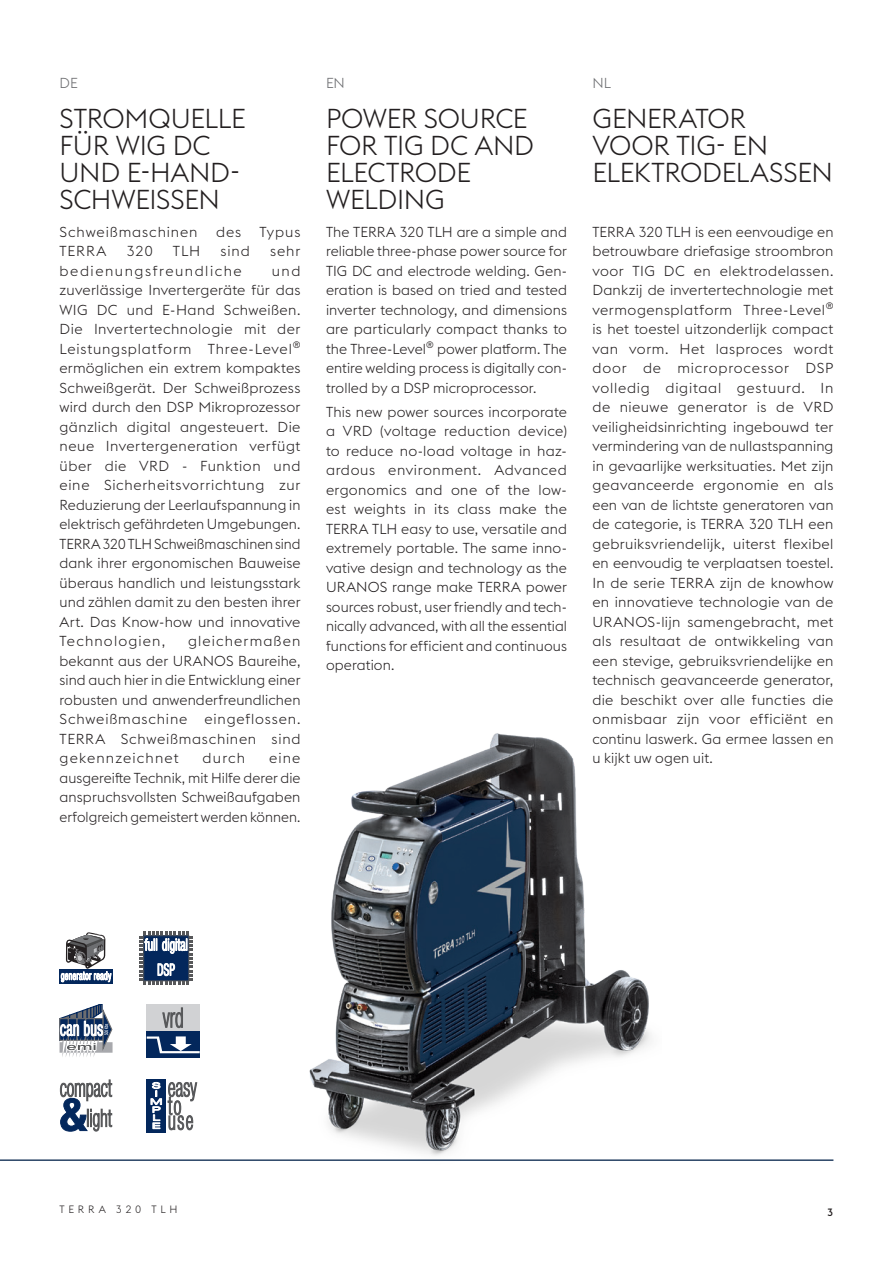
<style>
.page{position:relative;width:893px;height:1263px;background:#fff}
.page>*{position:absolute;margin:0;border:0;box-sizing:border-box;transform-origin:0 0}
.HL-2_single_column{font:300 27px/27px "voestalpine";letter-spacing:-.01em;color:#231f20}
.HL-2_single_column-2{font:300 14.25px/19.5px "voestalpine";letter-spacing:.035em;color:#231f20;text-align:justify}
.Copy_9_5_13_EN{font:300 14.25px/19.5px "voestalpine";letter-spacing:.005em;color:#231f20;text-align:justify}
.HL-2_single_column-3{font:300 14.25px "voestalpine";letter-spacing:.105em;color:#231f20}
.HL-2_single_column-4{font:300 14.25px "voestalpine";letter-spacing:.06em;color:#231f20}
.Language_single_colu{font:300 14.25px "voestalpine";color:#6c6d70}
.HL-2_single_column-5{font:300 14.25px "voestalpine";color:#6c6d70}
.t1{font:300 10.5px "voestalpine";letter-spacing:.365em;color:#231f20}
.t2{font:500 10.5px "voestalpine";color:#231f20}
</style>
<div class="page">
<hr style="left:0;top:1159px;width:833px;height:2px;background:#284264">
<div style="left:60px;top:970px;width:53px;height:14px;background:#03275c"></div>
<svg style="left:61px;top:932px;width:51px;height:51px"></svg>
<svg style="left:140px;top:932px;width:53px;height:53px"></svg>
<svg style="left:60px;top:1004px;width:53px;height:53px"></svg>
<svg style="left:60px;top:1079px;width:53px;height:53px"></svg>
<div style="left:147px;top:1079px;width:19px;height:53px;background:#03275c"></div>
<svg style="left:150px;top:1081px;width:48px;height:50px"></svg>
<div style="left:147px;top:1004px;width:53px;height:27px;background:#d1d2d4"></div>
<svg style="left:147px;top:1053px;width:53px;height:4px"></svg>
<svg style="left:147px;top:1007px;width:53px;height:46px"></svg>
<img style="left:305px;top:733px;width:356px;height:428px">
<p class="Language_single_colu" style="left:60px;top:75px;width:20px">DE</p>
<p class="HL-2_single_column" style="left:60px;top:105px;width:188px">STROMQUELLE<br>FÜR WIG DC<br>UND E-HAND-<br>SCHWEISSEN</p>
<p class="HL-2_single_column-4" style="left:60px;top:224px;width:140px">Schweißmaschinen</p>
<p class="HL-2_single_column-2" style="left:216px;top:222px;width:27px">des</p>
<p class="HL-2_single_column-2" style="left:260px;top:222px;width:42px">Typus</p>
<p class="HL-2_single_column-2" style="left:60px;top:242px;width:48px">TERRA</p>
<p class="HL-2_single_column-2" style="left:126px;top:242px;width:28px">320</p>
<p class="HL-2_single_column-2" style="left:173px;top:242px;width:29px">TLH</p>
<p class="HL-2_single_column-2" style="left:220px;top:242px;width:31px">sind</p>
<p class="HL-2_single_column-2" style="left:270px;top:242px;width:32px">sehr</p>
<p class="HL-2_single_column-3" style="left:60px;top:263px;width:184px">bedienungsfreundliche</p>
<p class="HL-2_single_column-2" style="left:60px;top:261px;width:242px;text-indent:212px">und zuverlässige Invertergeräte für das WIG DC und E-Hand Schweißen.<br>Die Invertertechnologie mit der Leistungsplatform Three-Level<sup>® </sup>ermöglichen ein extrem kompaktes Schweißgerät. Der Schweißprozess wird durch den DSP Mikroprozessor gänzlich digital angesteuert. Die neue Invertergeneration verfügt über die VRD - Funktion und eine Sicherheitsvorrichtung zur Reduzierung der Leerlaufspannung in elektrisch gefährdeten Umgebungen.<br>TERRA 320 TLH Schweißmaschinen sind dank ihrer ergonomischen Bauweise überaus handlich und leistungsstark und zählen damit zu den besten ihrer Art. Das Know-how und innovative Technologien,</p>
<p class="HL-2_single_column-2" style="left:60px;top:632px;width:242px;text-indent:128px">gleichermaßen bekannt aus der URANOS Baureihe, sind auch hier in die Entwicklung einer robusten und anwenderfreundlichen Schweißmaschine eingeflossen.<br>TERRA Schweißmaschinen sind gekennzeichnet</p>
<p class="HL-2_single_column-2" style="left:60px;top:749px;width:242px;text-indent:209px">eine ausgereifte Technik, mit Hilfe derer die anspruchsvollsten Schweißaufgaben erfolgreich gemeistert werden können.</p>
<p class="HL-2_single_column-2" style="left:203px;top:749px;width:44px">durch</p>
<p class="HL-2_single_column-5" style="left:326px;top:75px;width:20px">EN</p>
<p class="HL-2_single_column" style="left:326px;top:105px;width:209px">POWER SOURCE<br>FOR TIG DC AND<br>ELECTRODE<br>WELDING</p>
<p class="Copy_9_5_13_EN" style="left:326px;top:222px;width:242px">The TERRA 320 TLH are a simple and reliable three-phase power source for TIG DC and electrode welding. Gen&shy;eration is based on tried and tested inverter technology, and dimensions are particularly compact thanks to the Three-Level<sup>®</sup> power platform. The entire welding process is digitally con&shy;trolled by a DSP microprocessor.</p>
<p class="Copy_9_5_13_EN" style="left:326px;top:402px;width:242px">This new power sources incorporate a VRD (voltage reduction device) to reduce no-load voltage in haz&shy;ardous environment. Advanced ergonomics and one of the low&shy;est weights in its class make the TERRA TLH easy to use, versatile and extremely portable. The same inno&shy;vative design and technology as the URANOS range make TERRA power sources robust, user friendly and tech&shy;nically advanced, with all the essential functions for efficient and continuous operation.</p>
<p class="Language_single_colu" style="left:592px;top:75px;width:20px">NL</p>
<p class="HL-2_single_column" style="left:592px;top:105px;width:242px">GENERATOR<br>VOOR TIG- EN<br>ELEKTRODELASSEN</p>
<p class="HL-2_single_column-2" style="left:592px;top:222px;width:242px">TERRA 320 TLH is een eenvoudige en betrouwbare driefasige stroombron voor TIG DC en elektrodelassen.<br>Dankzij de invertertechnologie met vermogensplatform Three-Level<sup>® </sup>is het toestel uitzonderlijk compact van vorm. Het lasproces wordt door de microprocessor DSP volledig digitaal gestuurd. In de nieuwe generator is de VRD veiligheidsinrichting ingebouwd ter vermindering van de nullastspanning in gevaarlijke werksituaties. Met zijn geavanceerde ergonomie en als een van de lichtste generatoren van de categorie, is TERRA 320 TLH een gebruiksvriendelijk, uiterst flexibel en eenvoudig te verplaatsen toestel.<br>In de serie TERRA zijn de knowhow en innovatieve technologie van de URANOS-lijn samengebracht, met als resultaat de ontwikkeling van een stevige, gebruiksvriendelijke en technisch geavanceerde generator, die beschikt over alle functies die onmisbaar zijn voor efficiënt en continu laswerk. Ga ermee lassen en u kijkt uw ogen uit.</p>
<p class="t1" style="left:60px;top:1203px;width:120px">TERRA 320 TLH</p>
<p class="t2" style="left:827px;top:1206px;width:8px">3</p>
</div>
